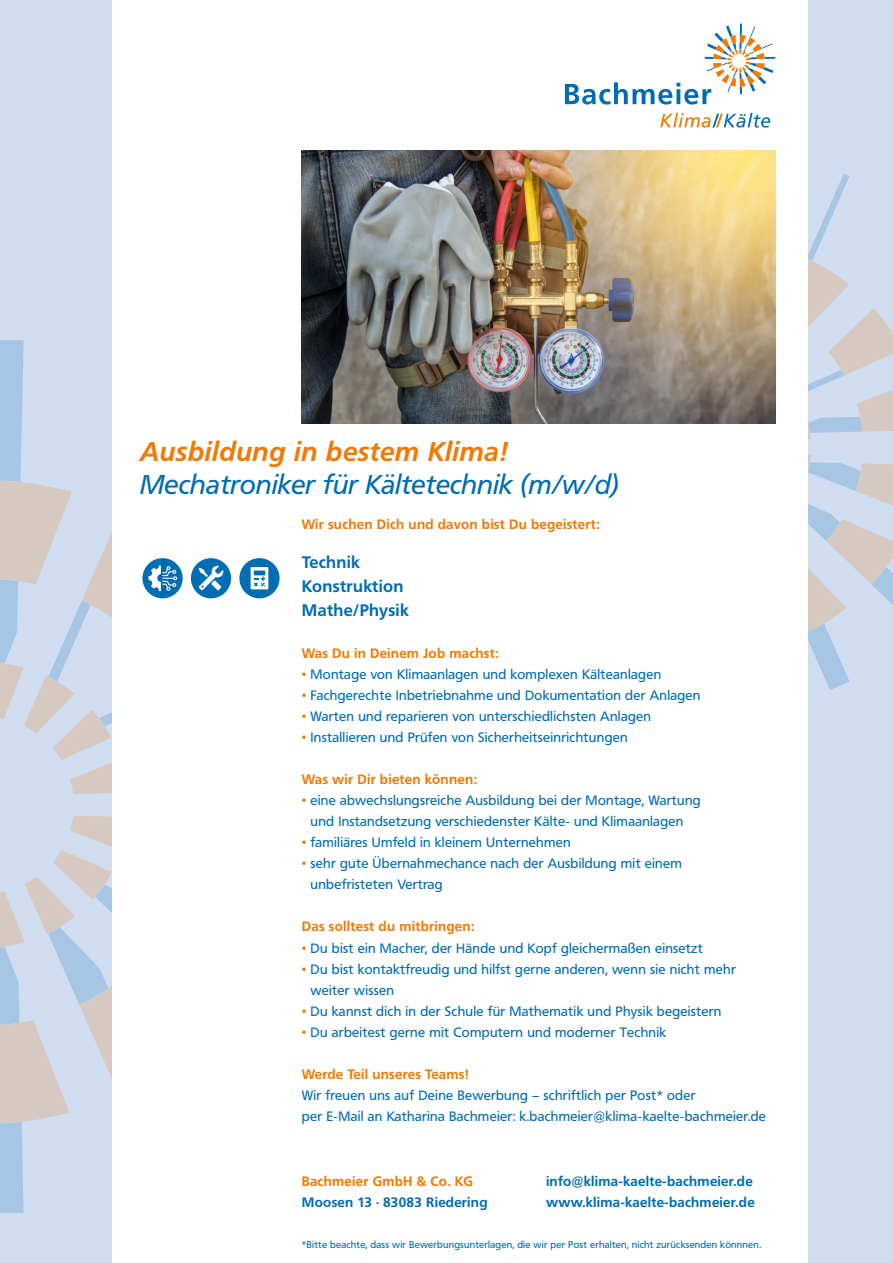
<style>
.page{position:relative;width:893px;height:1263px;background:#d0ddf0}
.page>*{position:absolute;margin:0;border:0;box-sizing:border-box;transform-origin:0 0}
.t1{font:italic 27px "Frutiger BQ";letter-spacing:.005em;color:#006cb1}
.t2{font:italic 700 27px "Frutiger BQ";letter-spacing:.02em;color:#ef7a06}
.t3{font:700 16.5px/24px "Frutiger BQ";letter-spacing:.02em;color:#006cb1}
.t4{font:13.5px/21px "Frutiger BQ";letter-spacing:.02em;color:#006cb1}
.t5{font:700 13.5px "Frutiger BQ";letter-spacing:.02em;color:#ef7a06}
.t6{font:700 13.5px/21px "Frutiger BQ";letter-spacing:.02em;color:#006cb1}
.t7{font:9.75px "Frutiger BQ";letter-spacing:.02em;color:#006cb1}
.s1{color:#ef7a06}
</style>
<div class="page">
<svg style="left:808px;top:454px;width:85px;height:236px"></svg>
<svg style="left:808px;top:174px;width:85px;height:266px"></svg>
<svg style="left:0;top:816px;width:113px;height:397px"></svg>
<div style="left:113px;top:0;width:695px;height:1263px;background:#fff"></div>
<svg style="left:660px;top:113px;width:110px;height:15px"></svg>
<svg style="left:565px;top:24px;width:210px;height:81px"></svg>
<img style="left:302px;top:151px;width:473px;height:272px">
<svg style="left:0;top:340px;width:437px;height:454px"></svg>
<h1 class="t2" style="left:140px;top:436px;width:368px">Ausbildung in bestem Klima!</h1>
<h1 class="t1" style="left:140px;top:469px;width:481px">Mechatroniker für Kältetechnik (m/w/d)</h1>
<p class="t5" style="left:302px;top:517px;width:299px">Wir suchen Dich und davon bist Du begeistert:</p>
<p class="t3" style="left:302px;top:551px;width:108px">Technik<br>Konstruktion<br>Mathe/Physik</p>
<p class="t5" style="left:302px;top:646px;width:198px">Was Du in Deinem Job machst:</p>
<p class="t4" style="left:302px;top:664px;width:361px"><span class="s1">•</span> Montage von Klimaanlagen und komplexen Kälteanlagen</p>
<p class="t4" style="left:302px;top:685px;width:400px"><span class="s1">•</span> Fachgerechte Inbetriebnahme und Dokumentation der Anlagen</p>
<p class="t4" style="left:302px;top:706px;width:351px"><span class="s1">•</span> Warten und reparieren von unterschiedlichsten Anlagen</p>
<p class="t4" style="left:302px;top:727px;width:327px"><span class="s1">•</span> Installieren und Prüfen von Sicherheitseinrichtungen</p>
<p class="t5" style="left:302px;top:772px;width:177px">Was wir Dir bieten können:</p>
<p class="t4" style="left:311px;top:790px;width:392px;text-indent:-9px"><span class="s1">•</span> eine abwechslungsreiche Ausbildung bei der Montage, Wartung und Instandsetzung verschiedenster Kälte- und Klimaanlagen</p>
<p class="t4" style="left:302px;top:832px;width:270px"><span class="s1">•</span> familiäres Umfeld in kleinem Unternehmen</p>
<p class="t4" style="left:311px;top:853px;width:373px;text-indent:-9px"><span class="s1">•</span> sehr gute Übernahmechance nach der Ausbildung mit einem unbefristeten Vertrag</p>
<p class="t5" style="left:302px;top:919px;width:174px">Das solltest du mitbringen:</p>
<p class="t4" style="left:302px;top:937px;width:402px"><span class="s1">•</span> Du bist ein Macher, der Hände und Kopf gleichermaßen einsetzt</p>
<p class="t4" style="left:311px;top:958px;width:427px;text-indent:-9px"><span class="s1">•</span> Du bist kontaktfreudig und hilfst gerne anderen, wenn sie nicht mehr weiter wissen</p>
<p class="t4" style="left:302px;top:1000px;width:421px"><span class="s1">•</span> Du kannst dich in der Schule für Mathematik und Physik begeistern</p>
<p class="t4" style="left:302px;top:1021px;width:366px"><span class="s1">•</span> Du arbeitest gerne mit Computern und moderner Technik</p>
<p class="t5" style="left:302px;top:1066px;width:168px">Werde Teil unseres Teams!</p>
<p class="t4" style="left:302px;top:1084px;width:466px">Wir freuen uns auf Deine Bewerbung – schriftlich per Post* oder<br>per E-Mail an Katharina Bachmeier: k.bachmeier@klima-kaelte-bachmeier.de</p>
<p class="t6" style="left:546px;top:1171px;width:210px">info@klima-kaelte-bachmeier.de www.klima-kaelte-bachmeier.de</p>
<p class="t5" style="left:302px;top:1174px;width:173px">Bachmeier GmbH &amp; Co. KG</p>
<p class="t6" style="left:302px;top:1192px;width:187px">Moosen 13 · 83083 Riedering</p>
<p class="t7" style="left:302px;top:1239px;width:461px">*Bitte beachte, dass wir Bewerbungsunterlagen, die wir per Post erhalten, nicht zurücksenden könnnen.</p>
</div>
